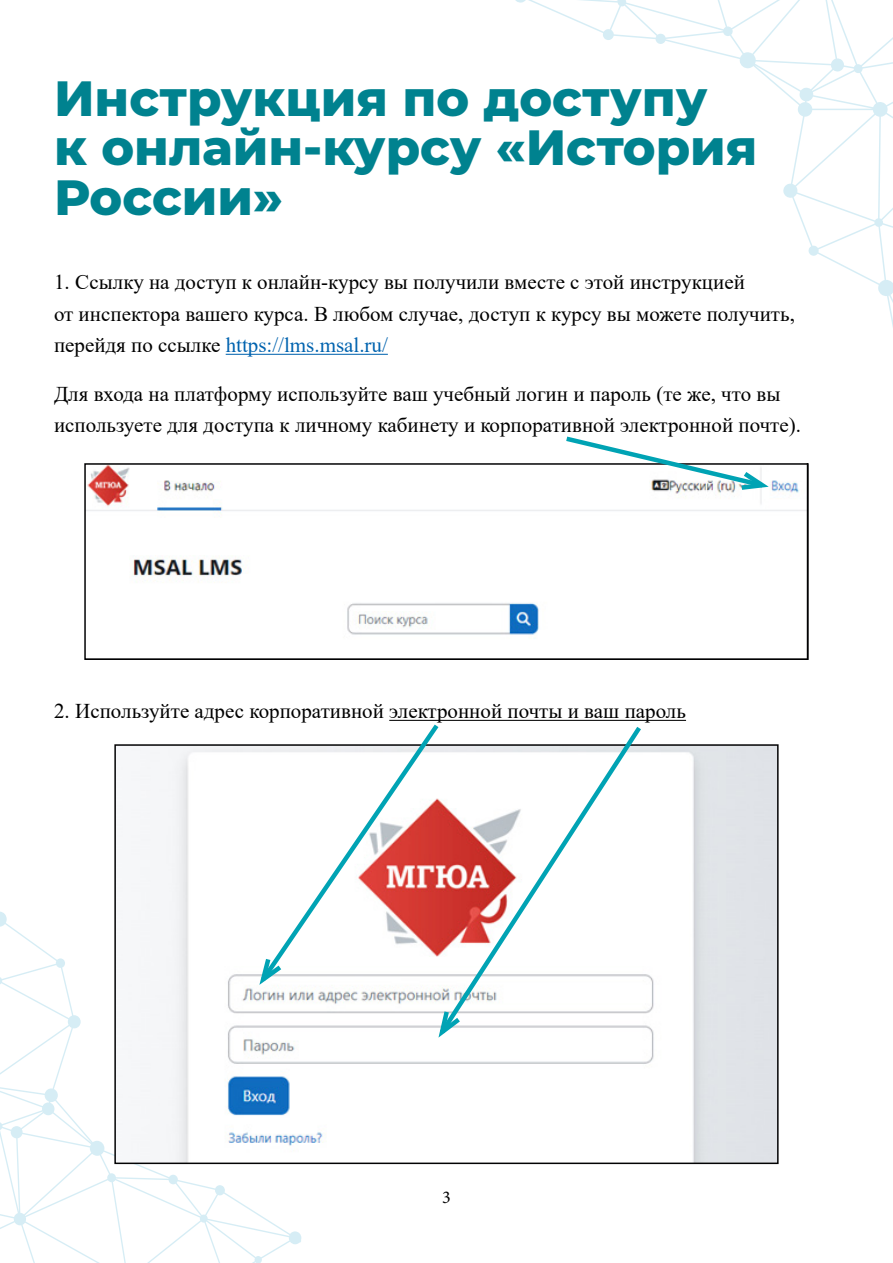
<style>
.page{position:relative;width:893px;height:1263px;background:#fff}
.page>*{position:absolute;margin:0;border:0;box-sizing:border-box;transform-origin:0 0}
.t1{font:800 49.5px/49.5px "Montserrat";color:#00828f}
.t2{font:21px/31.5px "Times New Roman";color:#000}
.t3{font:18px "Minion Pro";color:#000}
.s1{color:#0063af}
</style>
<div class="page">
<svg style="left:0;top:911px;width:301px;height:352px"></svg>
<svg style="left:528px;top:0;width:365px;height:327px"></svg>
<svg style="left:515px;top:0;width:11px;height:3px"></svg>
<hr style="left:226px;top:354px;width:162px;height:1px;background:#0063af">
<hr style="left:389px;top:720px;width:297px;height:1px;background:#000">
<img style="left:87px;top:466px;width:719px;height:173px">
<div style="left:84px;top:463px;width:725px;height:197px;border:2px solid #020203"></div>
<img style="left:117px;top:747px;width:659px;height:414px">
<svg style="left:561px;top:436px;width:214px;height:57px"></svg>
<svg style="left:257px;top:719px;width:186px;height:267px"></svg>
<svg style="left:256px;top:954px;width:30px;height:36px"></svg>
<svg style="left:436px;top:722px;width:209px;height:316px"></svg>
<svg style="left:435px;top:1006px;width:30px;height:37px"></svg>
<h1 class="t1" style="left:54px;top:71px;width:705px">Инструкция по доступу<br>к онлайн-курсу «История<br>России»</h1>
<p class="t2" style="left:54px;top:266px;width:742px">1. Ссылку на доступ к онлайн-курсу вы получили вместе с этой инструкцией<br>от инспектора вашего курса. В любом случае, доступ к курсу вы можете получить, перейдя по ссылке <span class="s1">https://lms.msal.ru/</span></p>
<p class="t2" style="left:54px;top:377px;width:748px">Для входа на платформу используйте ваш учебный логин и пароль (те же, что вы используете для доступа к личному кабинету и корпоративной электронной почте).</p>
<p class="t2" style="left:54px;top:695px;width:633px">2. Используйте адрес корпоративной электронной почты и ваш пароль</p>
<p class="t3" style="left:442px;top:1185px;width:10px">3</p>
</div>
